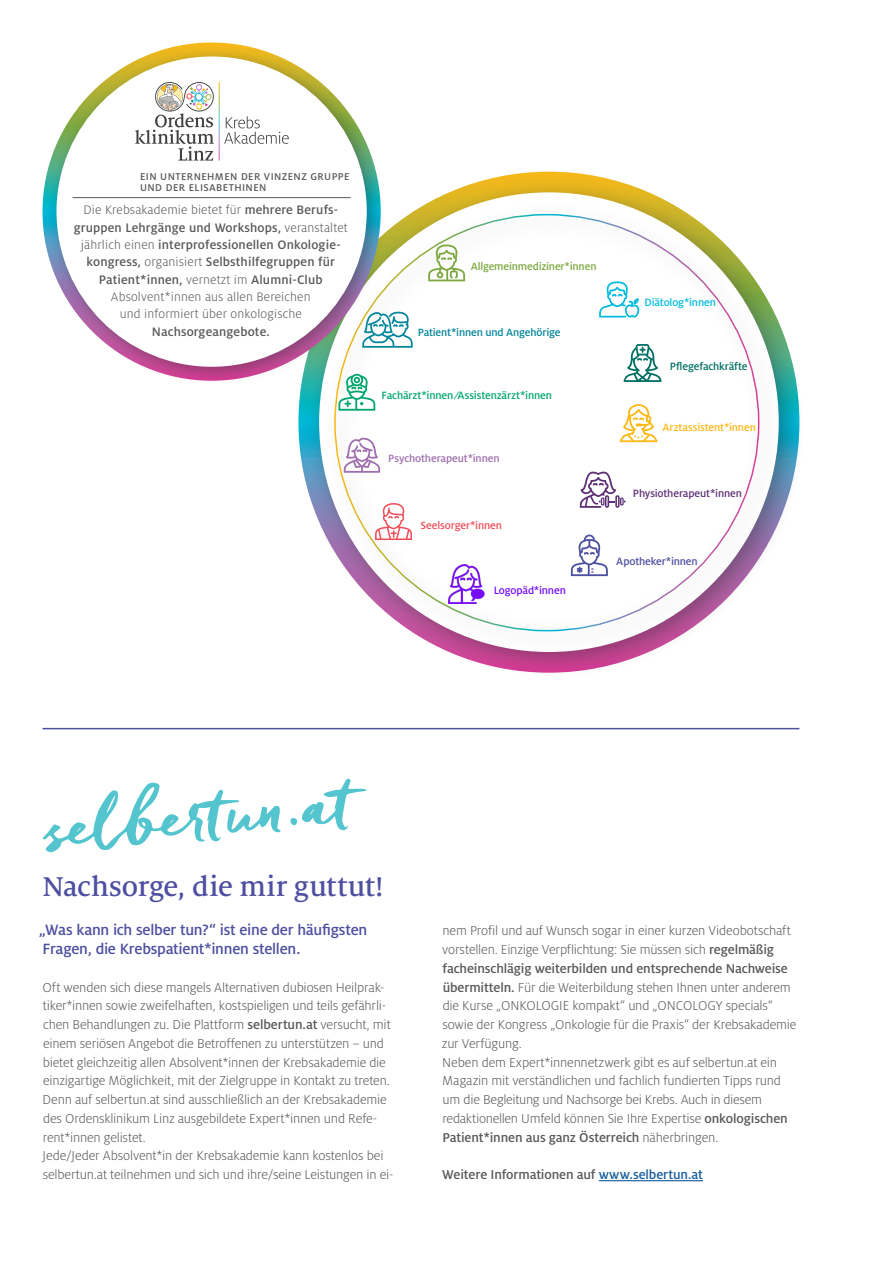
<style>
.page{position:relative;width:893px;height:1263px;background:#fff}
.page>*{position:absolute;margin:0;border:0;box-sizing:border-box;transform-origin:0 0}
.t1{font:500 30px "Milo Serif Pro";letter-spacing:-.01em;color:#4d4fa1}
.t2{font:500 16.5px "Milo OT";letter-spacing:-.015em;color:#4d4fa1}
.t3{font:300 14.25px/18.8px "Milo OT";letter-spacing:-.015em;color:#57585a}
.t4{font:500 14.25px "Milo OT";letter-spacing:-.01em;color:#57585a}
.Fließtext{font:500 13.65px/17.4px "Milo OT";letter-spacing:.01em;color:#57585a;text-align:center}
.t5{font:500 11.7px "Milo OT";letter-spacing:-.01em;color:#00a66e}
.t6{font:500 11.7px "Milo OT";letter-spacing:-.015em;color:#00859b}
.t7{font:500 11.7px "Milo OT";letter-spacing:-.015em;color:#7ca840}
.t8{font:500 11.7px "Milo OT";letter-spacing:-.01em;color:#9f6eae}
.t9{font:500 11.7px "Milo OT";letter-spacing:-.015em;color:#5e3176}
.t10{font:500 11.7px "Milo OT";letter-spacing:-.01em;color:#fcb814}
.t11{font:500 11.7px "Milo OT";letter-spacing:-.015em;color:#007063}
.t12{font:500 11.7px "Milo OT";letter-spacing:-.01em;color:#ef4d58}
.t13{font:500 11.7px "Milo OT";letter-spacing:-.01em;color:#4d4fa1}
.t14{font:500 11.7px "Milo OT";letter-spacing:-.01em;color:#02bbdf}
.t15{font:500 11.7px "Milo OT";letter-spacing:-.01em;color:#760cf8}
.t16{font:500 10.95px "Milo OT";letter-spacing:.04em;color:#57585a}
.s1{font-weight:300}
.s2{font-weight:500}
.s3{color:#175d9e}
</style>
<div class="page">
<hr style="left:599px;top:1180px;width:104px;height:1px;background:#175d9e">
<svg style="left:43px;top:778px;width:323px;height:75px"></svg>
<div style="left:305px;top:178px;width:500px;height:501px;background:#231f20;opacity:.35"></div>
<div style="left:321px;top:201px;width:465px;height:457px;background:#231f20;opacity:.35"></div>
<svg style="left:338px;top:385px;width:37px;height:26px"></svg>
<svg style="left:624px;top:344px;width:38px;height:38px"></svg>
<svg style="left:344px;top:436px;width:36px;height:37px"></svg>
<svg style="left:385px;top:311px;width:28px;height:37px"></svg>
<svg style="left:599px;top:281px;width:40px;height:36px"></svg>
<svg style="left:375px;top:503px;width:37px;height:37px"></svg>
<svg style="left:580px;top:471px;width:46px;height:37px"></svg>
<hr style="left:43px;top:728px;width:756px;height:1px;background:#4d4fa1">
<div style="left:47px;top:47px;width:338px;height:338px;background:#231f20;opacity:.35"></div>
<div style="left:56px;top:56px;width:311px;height:311px;background:#fff;border-radius:50%"></div>
<svg style="left:135px;top:82px;width:79px;height:79px"></svg>
<svg style="left:219px;top:82px;width:1px;height:79px"></svg>
<svg style="left:224px;top:116px;width:65px;height:28px"></svg>
<hr style="left:73px;top:197px;width:277px;height:1px;background:#57585a">
<img style="left:449px;top:565px;width:36px;height:39px">
<svg style="left:620px;top:404px;width:37px;height:38px"></svg>
<svg style="left:571px;top:534px;width:37px;height:42px"></svg>
<svg style="left:428px;top:244px;width:37px;height:37px"></svg>
<p class="t16" style="left:140px;top:170px;width:211px">EIN UNTERNEHMEN DER VINZENZ GRUPPE</p>
<p class="t16" style="left:140px;top:181px;width:128px">UND DER ELISABETHINEN</p>
<p class="Fließtext" style="left:74px;top:201px;width:276px"><span class="s1">Die Krebsakademie bietet für</span> mehrere Berufs&shy;gruppen Lehrgänge und Workshops, <span class="s1">veranstaltet jährlich einen</span> interprofessionellen Onkologie&shy;kongress, <span class="s1">organisiert</span> Selbsthilfegruppen für Patient*innen, <span class="s1">vernetzt im</span> Alumni-Club <span class="s1">Absolvent*innen aus allen Bereichen<br>und informiert über onkologische </span>Nachsorgeangebote.</p>
<p class="t7" style="left:471px;top:260px;width:127px">Allgemeinmediziner*innen</p>
<p class="t6" style="left:418px;top:326px;width:145px">Patient*innen und Angehörige</p>
<p class="t5" style="left:382px;top:389px;width:172px">Fachärzt*innen /Assistenzärzt*innen</p>
<p class="t8" style="left:388px;top:451px;width:113px">Psychotherapeut*innen</p>
<p class="t12" style="left:421px;top:519px;width:83px">Seelsorger*innen</p>
<p class="t15" style="left:494px;top:583px;width:74px">Logopäd*innen</p>
<p class="t14" style="left:644px;top:296px;width:73px">Diätolog*innen</p>
<p class="t11" style="left:670px;top:360px;width:79px">Pflegefachkräfte</p>
<p class="t10" style="left:662px;top:421px;width:95px">Arztassistent*innen</p>
<p class="t9" style="left:633px;top:486px;width:111px">Physiotherapeut*innen</p>
<p class="t13" style="left:616px;top:555px;width:83px">Apotheker*innen</p>
<p class="t1" style="left:43px;top:869px;width:342px">Nachsorge, die mir guttut!</p>
<p class="t2" style="left:39px;top:921px;width:330px">„Was kann ich selber tun?“ ist eine der häufigsten</p>
<p class="t2" style="left:43px;top:940px;width:259px">Fragen, die Krebspatient*innen stellen.</p>
<p class="t3" style="left:43px;top:978px;width:350px">Oft wenden sich diese mangels Alternativen dubiosen Heilprak&shy;tiker*innen sowie zweifelhaften, kostspieligen und teils gefährli&shy;chen Behandlungen zu. Die Plattform <span class="s2">selbertun.at</span> versucht, mit einem seriösen Angebot die Betroffenen zu unterstützen – und bietet gleichzeitig allen Absolvent*innen der Krebsakademie die einzigartige Möglichkeit, mit der Zielgruppe in Kontakt zu treten.</p>
<p class="t3" style="left:43px;top:1090px;width:346px">Denn auf selbertun.at sind ausschließlich an der Krebsakademie des Ordensklinikum Linz ausgebildete Expert*innen und Refe&shy;rent*innen gelistet.</p>
<p class="t3" style="left:43px;top:1147px;width:352px">Jede/Jeder Absolvent*in der Krebsakademie kann kostenlos bei selbertun.at teilnehmen und sich und ihre/seine Leistungen in ei-</p>
<p class="t3" style="left:442px;top:922px;width:356px">nem Profil und auf Wunsch sogar in einer kurzen Videobotschaft vorstellen. Einzige Verpflichtung: Sie müssen sich <span class="s2">regelmäßig facheinschlägig weiterbilden und entsprechende Nachweise übermitteln.</span> Für die Weiterbildung stehen Ihnen unter anderem die Kurse „ONKOLOGIE kompakt“ und „ONCOLOGY specials“ sowie der Kongress „Onkologie für die Praxis“ der Krebsakademie zur Verfügung.</p>
<p class="t3" style="left:442px;top:1053px;width:347px">Neben dem Expert*innennetzwerk gibt es auf selbertun.at ein Magazin mit verständlichen und fachlich fundierten Tipps rund um die Begleitung und Nachsorge bei Krebs. Auch in diesem redaktionellen Umfeld können Sie Ihre Expertise <span class="s2">onkologischen Patient*innen aus ganz Österreich</span> näherbringen.</p>
<p class="t4" style="left:442px;top:1167px;width:262px">Weitere Informationen auf <span class="s3">www.selbertun.at</span></p>
</div>
